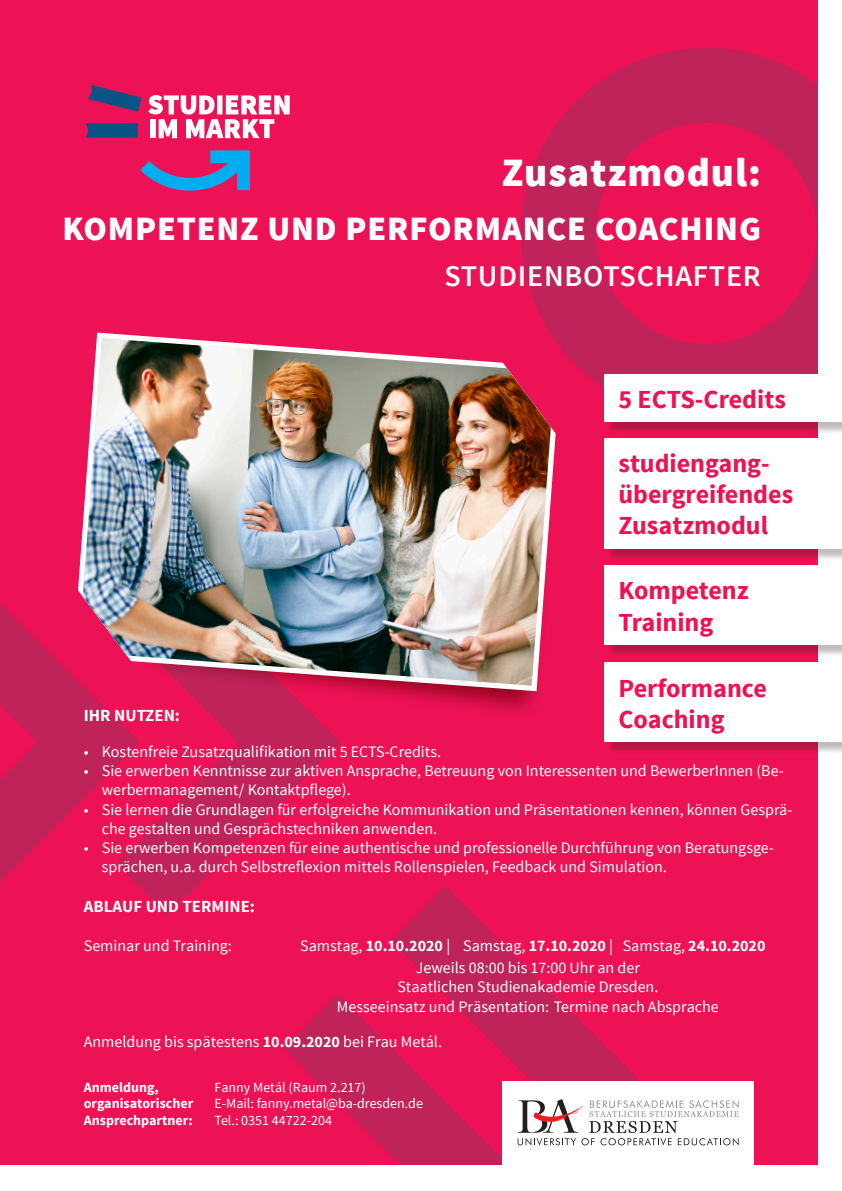
<style>
.page{position:relative;width:842px;height:1191px;background:#fff}
.page>*{position:absolute;margin:0;border:0;box-sizing:border-box;transform-origin:0 0}
.t1{font:900 40.1px "Source Sans Pro";letter-spacing:.025em;color:#fff}
.t2{font:900 34px "Source Sans Pro";letter-spacing:.025em;color:#fff}
.t3{font:600 30px "Source Sans Pro";letter-spacing:.025em;color:#fff}
.t4{font:700 26px "Source Sans Pro";color:#ed1255}
.t5{font:700 16.9px "Source Sans Pro";color:#fff}
.t6{font:16px/19.2px "Source Sans Pro";color:#fff}
.t7{font:14px/16.8px "Source Sans Pro";color:#fff}
.t8{font:700 14px "Source Sans Pro";color:#fff}
.s1{font-weight:700}
</style>
<div class="page">
<div style="left:0;top:0;width:817px;height:1164px;background:#ed1255"></div>
<svg style="left:283px;top:886px;width:357px;height:278px"></svg>
<svg style="left:0;top:603px;width:341px;height:312px"></svg>
<svg style="left:521px;top:48px;width:296px;height:340px"></svg>
<svg style="left:140px;top:150px;width:110px;height:41px"></svg>
<svg style="left:85px;top:123px;width:53px;height:15px"></svg>
<svg style="left:87px;top:85px;width:54px;height:27px"></svg>
<svg style="left:148px;top:95px;width:142px;height:43px"></svg>
<div style="left:139px;top:542px;width:412px;height:177px;background:#790022;opacity:.7"></div>
<svg style="left:78px;top:332px;width:478px;height:359px"></svg>
<img style="left:83px;top:338px;width:468px;height:347px">
<div style="left:503px;top:1081px;width:251px;height:104px;background:#fff"></div>
<svg style="left:518px;top:1099px;width:221px;height:46px"></svg>
<div style="left:606px;top:376px;width:236px;height:58px;background:#231f20;opacity:.3"></div>
<div style="left:604px;top:374px;width:238px;height:48px;background:#fff"></div>
<div style="left:606px;top:439px;width:236px;height:122px;background:#231f20;opacity:.3"></div>
<div style="left:604px;top:438px;width:238px;height:110px;background:#fff"></div>
<div style="left:606px;top:567px;width:236px;height:90px;background:#231f20;opacity:.3"></div>
<div style="left:604px;top:566px;width:238px;height:79px;background:#fff"></div>
<div style="left:606px;top:664px;width:236px;height:90px;background:#231f20;opacity:.3"></div>
<div style="left:604px;top:663px;width:238px;height:79px;background:#fff"></div>
<p class="t1" style="left:502px;top:146px;width:261px">Zusatzmodul:</p>
<p class="t2" style="left:62px;top:206px;width:700px">KOMPETENZ UND PERFORMANCE COACHING</p>
<p class="t3" style="left:444px;top:257px;width:318px">STUDIENBOTSCHAFTER</p>
<p class="t4" style="left:618px;top:383px;width:169px">5 ECTS-Credits</p>
<p class="t4" style="left:618px;top:446px;width:153px">studiengang-</p>
<p class="t4" style="left:618px;top:478px;width:176px">übergreifendes</p>
<p class="t4" style="left:618px;top:509px;width:151px">Zusatzmodul</p>
<p class="t4" style="left:618px;top:574px;width:132px">Kompetenz</p>
<p class="t4" style="left:618px;top:605px;width:96px">Training</p>
<p class="t4" style="left:618px;top:671px;width:150px">Performance</p>
<p class="t4" style="left:618px;top:702px;width:108px">Coaching</p>
<p class="t5" style="left:84px;top:704px;width:98px">IHR NUTZEN:</p>
<p class="t6" style="left:84px;top:742px;width:359px">• Kostenfreie Zusatzqualifikation mit 5 ECTS-Credits.</p>
<p class="t6" style="left:102px;top:761px;width:683px;text-indent:-18px">• Sie erwerben Kenntnisse zur aktiven Ansprache, Betreuung von Interessenten und BewerberInnen (Be&shy;werbermanagement/ Kontaktpflege).</p>
<p class="t6" style="left:102px;top:800px;width:692px;text-indent:-18px">• Sie lernen die Grundlagen für erfolgreiche Kommunikation und Präsentationen kennen, können Gesprä&shy;che gestalten und Gesprächstechniken anwenden.</p>
<p class="t6" style="left:102px;top:838px;width:674px;text-indent:-18px">• Sie erwerben Kompetenzen für eine authentische und professionelle Durchführung von Beratungsge&shy;sprächen, u.a. durch Selbstreflexion mittels Rollenspielen, Feedback und Simulation.</p>
<p class="t5" style="left:84px;top:895px;width:173px">ABLAUF UND TERMINE:</p>
<p class="t6" style="left:84px;top:936px;width:149px">Seminar und Training:</p>
<p class="t6" style="left:416px;top:935px;width:351px;line-height:22px;text-indent:-116px">Samstag, <span class="s1">10.10.2020</span> | Samstag, <span class="s1">17.10.2020</span> | Samstag, <span class="s1">24.10.2020<br></span>Jeweils 08:00 bis 17:00 Uhr an der</p>
<p class="t6" style="left:337px;top:977px;width:383px;text-align:center">Staatlichen Studienakademie Dresden.<br>Messeeinsatz und Präsentation: Termine nach Absprache</p>
<p class="t6" style="left:84px;top:1032px;width:360px">Anmeldung bis spätestens <span class="s1">10.09.2020</span> bei Frau Metál.</p>
<p class="t8" style="left:84px;top:1077px;width:76px">Anmeldung,</p>
<p class="t8" style="left:84px;top:1094px;width:111px">organisatorischer</p>
<p class="t8" style="left:84px;top:1111px;width:110px">Ansprechpartner:</p>
<p class="t7" style="left:214px;top:1078px;width:210px">Fanny Metál (Raum 2.217)<br>E-Mail: fanny.metal@ba-dresden.de<br>Tel.: 0351 44722-204</p>
</div>
